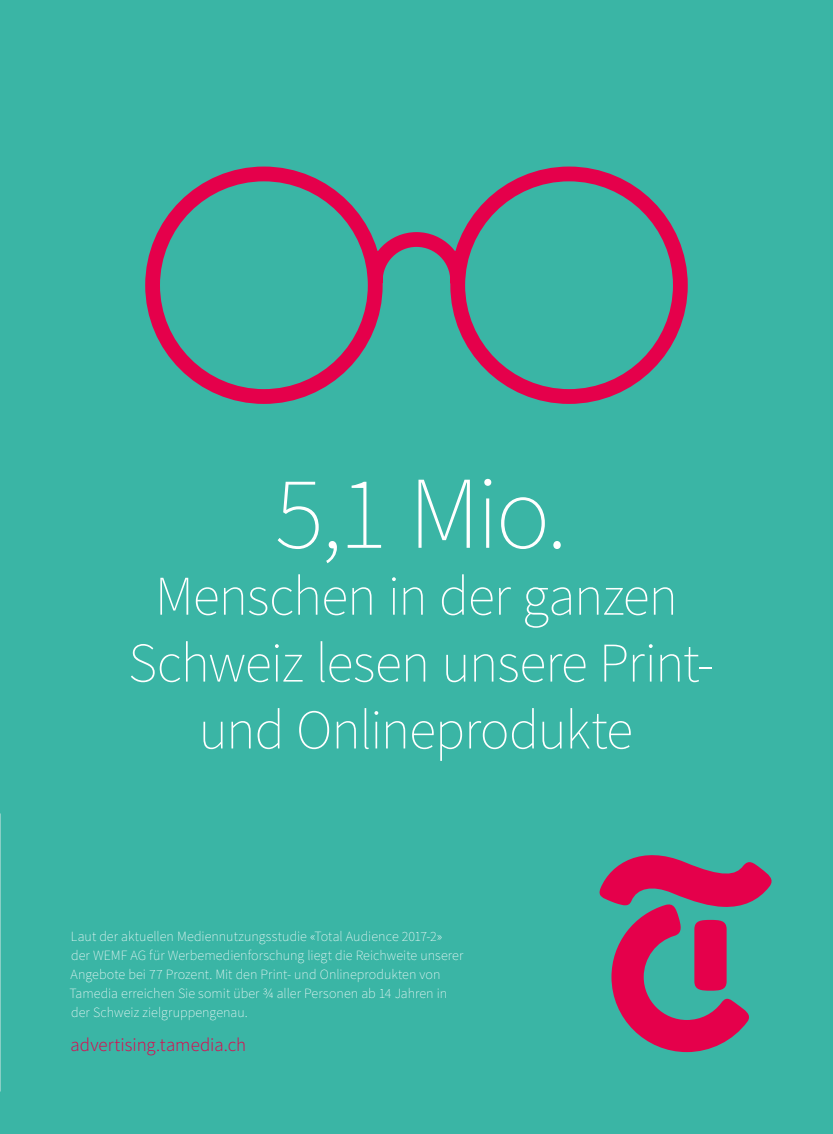
<style>
.page{position:relative;width:833px;height:1134px;background:#3ab5a5}
.page>*{position:absolute;margin:0;border:0;box-sizing:border-box;transform-origin:0 0}
.t1{font:200 103.25px "Source Sans Pro";color:#fff}
.t2{font:200 56px/66.9px "Source Sans Pro";letter-spacing:-.02em;color:#fff;text-align:center}
.t3{font:300 18.88px "Source Sans Pro";color:#e5004b}
.t4{font:200 14.12px/19px "Source Sans Pro";letter-spacing:.005em;color:#fff}
</style>
<div class="page">
<svg style="left:599px;top:855px;width:173px;height:197px"></svg>
<svg style="left:145px;top:166px;width:543px;height:238px"></svg>
<svg style="left:0;top:814px;width:1px;height:278px"></svg>
<h1 class="t1" style="left:275px;top:451px;width:294px">5,1 Mio.</h1>
<h2 class="t2" style="left:128px;top:563px;width:586px">Menschen in der ganzen<br>Schweiz lesen unsere Print&shy;und Onlineprodukte</h2>
<p class="t4" style="left:69px;top:926px;width:395px">Laut der aktuellen Mediennutzungsstudie «Total Audience 2017-2»<br>der WEMF AG für Werbemedienforschung liegt die Reichweite unserer Angebote bei 77 Prozent. Mit den Print- und Onlineprodukten von Tamedia erreichen Sie somit über ¾ aller Personen ab 14 Jahren in der Schweiz zielgruppengenau.</p>
<h3 class="t3" style="left:71px;top:1033px;width:177px">advertising.tamedia.ch</h3>
</div>
